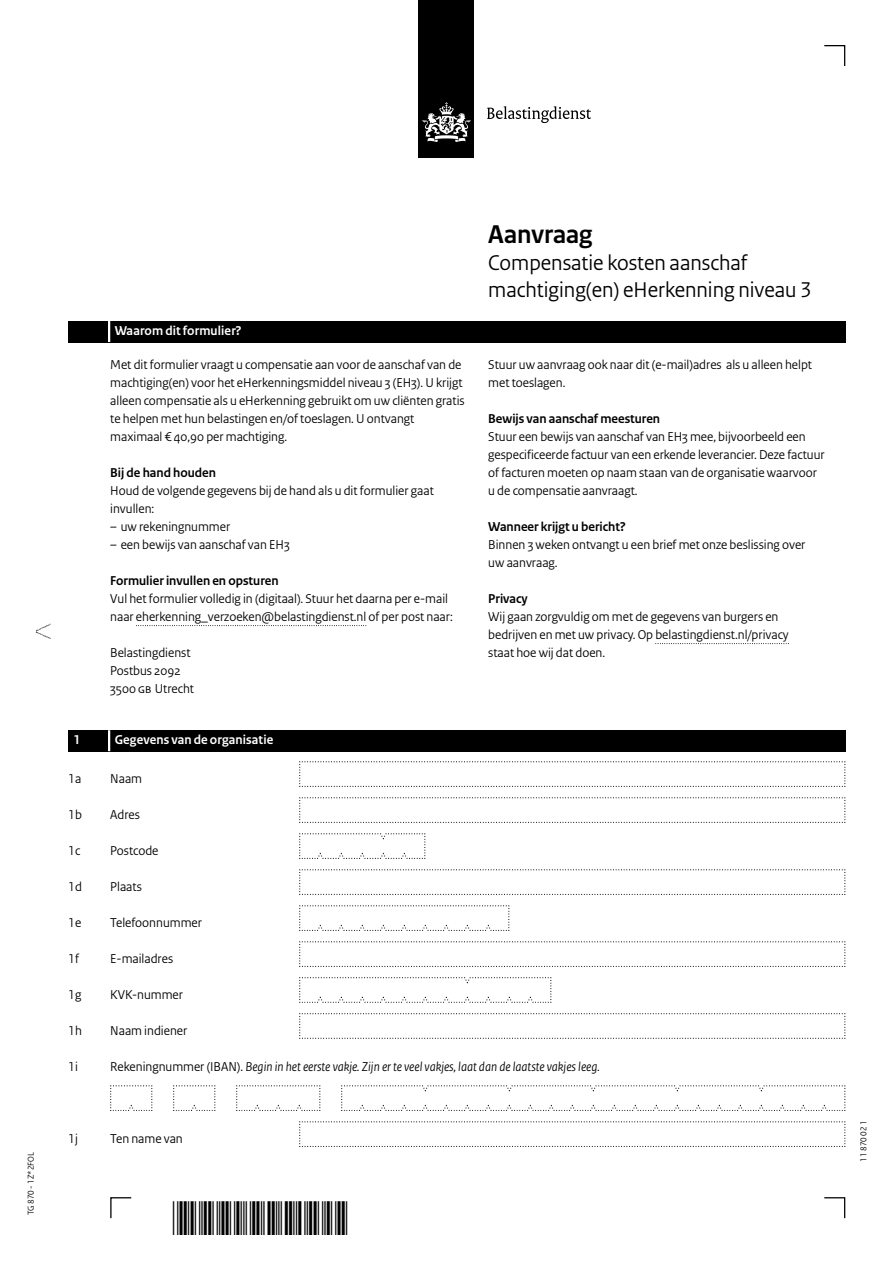
<style>
.page{position:relative;width:893px;height:1263px;background:#fff}
.page>*{position:absolute;margin:0;border:0;box-sizing:border-box;transform-origin:0 0}
.Documenttitel{font:700 27px "Rijksoverheid Sans Heading";color:#000}
.Documenttitel-2{font:22.5px/27px "Rijksoverheid Sans Heading";color:#000}
.Gebruiksaanwijzing{font:13.5px/18px "Rijksoverheid Sans Heading";color:#000}
.Gebruiksaanwijzing_w{font:13.5px/18px "Rijksoverheid Sans Heading";color:#000}
.Vraag_Nummer{font:13.5px "Rijksoverheid Sans Heading";color:#000}
.Tussenkop{font:700 13.5px "Rijksoverheid Sans Heading";color:#000}
.Vraag_Nummer-2{font:italic 13.5px "Rijksoverheid Sans Heading";color:#000}
.KOP_D_Nummer{font:700 13.5px "Rijksoverheid Sans Heading";letter-spacing:.01em;color:#fff}
.KOP_B_Nummer{font:700 13.5px "Rijksoverheid Sans Heading";letter-spacing:.01em;color:#fff}
.t1{font:9px "Rijksoverheid Sans Heading";color:#000}
.s1{font-style:normal}
</style>
<div class="page">
<div style="left:419px;top:0;width:55px;height:158px;background:#000"></div>
<svg style="left:423px;top:102px;width:47px;height:40px"></svg>
<svg style="left:487px;top:106px;width:104px;height:17px"></svg>
<svg style="left:824px;top:1197px;width:22px;height:22px"></svg>
<svg style="left:110px;top:1197px;width:22px;height:22px"></svg>
<svg style="left:824px;top:45px;width:22px;height:21px"></svg>
<svg style="left:299px;top:977px;width:253px;height:26px"></svg>
<svg style="left:299px;top:761px;width:547px;height:26px"></svg>
<svg style="left:299px;top:869px;width:547px;height:26px"></svg>
<svg style="left:299px;top:1013px;width:547px;height:26px"></svg>
<svg style="left:299px;top:797px;width:547px;height:26px"></svg>
<svg style="left:299px;top:941px;width:547px;height:26px"></svg>
<svg style="left:299px;top:833px;width:127px;height:26px"></svg>
<svg style="left:299px;top:905px;width:211px;height:26px"></svg>
<svg style="left:299px;top:1121px;width:547px;height:26px"></svg>
<svg style="left:341px;top:1085px;width:505px;height:26px"></svg>
<svg style="left:236px;top:1085px;width:85px;height:26px"></svg>
<svg style="left:173px;top:1085px;width:43px;height:26px"></svg>
<svg style="left:110px;top:1085px;width:43px;height:26px"></svg>
<svg style="left:36px;top:624px;width:15px;height:15px"></svg>
<div style="left:68px;top:321px;width:777px;height:21px;background:#000"></div>
<hr style="left:108px;top:321px;width:2px;height:21px;background:#fff">
<svg style="left:136px;top:625px;width:230px;height:1px"></svg>
<svg style="left:655px;top:643px;width:134px;height:1px"></svg>
<div style="left:68px;top:730px;width:777px;height:21px;background:#000"></div>
<hr style="left:108px;top:730px;width:2px;height:21px;background:#fff">
<p class="t1" style="left:26px;top:1215px;width:65px;rotate:-90deg">TG 870 - 1Z*2FOL</p>
<h2 class="KOP_B_Nummer" style="left:115px;top:323px;width:128px">Waarom dit formulier?</h2>
<p class="Gebruiksaanwijzing" style="left:110px;top:356px;width:356px">Met dit formulier vraagt u compensatie aan voor de aanschaf van de machtiging(en) voor het eHerkenningsmiddel niveau 3 (EH3). U krijgt alleen compensatie als u eHerkenning gebruikt om uw cliënten gratis te helpen met hun belastingen en/of toeslagen. U ontvangt maximaal € 40,90 per machtiging.</p>
<h3 class="Tussenkop" style="left:110px;top:465px;width:107px">Bij de hand houden</h3>
<p class="Gebruiksaanwijzing" style="left:110px;top:482px;width:325px">Houd de volgende gegevens bij de hand als u dit formulier gaat invullen:</p>
<p class="Gebruiksaanwijzing" style="left:110px;top:518px;width:121px">– uw rekeningnummer</p>
<p class="Gebruiksaanwijzing" style="left:110px;top:536px;width:181px">– een bewijs van aanschaf van EH3</p>
<h3 class="Tussenkop" style="left:110px;top:573px;width:170px">Formulier invullen en opsturen</h3>
<p class="Gebruiksaanwijzing" style="left:110px;top:590px;width:344px">Vul het formulier volledig in (digitaal). Stuur het daarna per e-mail naar eherkenning_verzoeken@belastingdienst.nl of per post naar:</p>
<p class="Gebruiksaanwijzing_w" style="left:110px;top:644px;width:85px">Belastingdienst<br>Postbus 2092<br>3500 GB Utrecht</p>
<h1 class="Documenttitel" style="left:488px;top:219px;width:106px">Aanvraag</h1>
<h1 class="Documenttitel-2" style="left:488px;top:249px;width:325px">Compensatie kosten aanschaf machtiging(en) eHerkenning niveau 3</h1>
<p class="Gebruiksaanwijzing_w" style="left:488px;top:356px;width:325px">Stuur uw aanvraag ook naar dit (e-mail)adres als u alleen helpt met toeslagen.</p>
<h3 class="Tussenkop" style="left:488px;top:411px;width:173px">Bewijs van aanschaf meesturen</h3>
<p class="Gebruiksaanwijzing" style="left:488px;top:428px;width:338px">Stuur een bewijs van aanschaf van EH3 mee, bijvoorbeeld een gespecificeerde factuur van een erkende leverancier. Deze factuur of facturen moeten op naam staan van de organisatie waarvoor u de compensatie aanvraagt.</p>
<h3 class="Tussenkop" style="left:488px;top:519px;width:139px">Wanneer krijgt u bericht?</h3>
<p class="Gebruiksaanwijzing" style="left:488px;top:536px;width:319px">Binnen 3 weken ontvangt u een brief met onze beslissing over uw aanvraag.</p>
<h3 class="Tussenkop" style="left:488px;top:591px;width:41px">Privacy</h3>
<p class="Gebruiksaanwijzing" style="left:488px;top:608px;width:302px">Wij gaan zorgvuldig om met de gegevens van burgers en bedrijven en met uw privacy. Op belastingdienst.nl/privacy staat hoe wij dat doen.</p>
<h2 class="KOP_D_Nummer" style="left:74px;top:732px;width:8px">1</h2>
<h2 class="KOP_D_Nummer" style="left:115px;top:732px;width:160px">Gegevens van de organisatie</h2>
<p class="Vraag_Nummer" style="left:68px;top:771px;width:15px">1a</p>
<p class="Vraag_Nummer" style="left:110px;top:771px;width:33px">Naam</p>
<p class="Vraag_Nummer" style="left:68px;top:807px;width:15px">1b</p>
<p class="Vraag_Nummer" style="left:110px;top:807px;width:31px">Adres</p>
<p class="Vraag_Nummer" style="left:68px;top:843px;width:14px">1c</p>
<p class="Vraag_Nummer" style="left:110px;top:843px;width:50px">Postcode</p>
<p class="Vraag_Nummer" style="left:68px;top:879px;width:15px">1d</p>
<p class="Vraag_Nummer" style="left:110px;top:879px;width:33px">Plaats</p>
<p class="Vraag_Nummer" style="left:68px;top:915px;width:15px">1e</p>
<p class="Vraag_Nummer" style="left:110px;top:915px;width:93px">Telefoonnummer</p>
<p class="Vraag_Nummer" style="left:68px;top:951px;width:12px">1f</p>
<p class="Vraag_Nummer" style="left:110px;top:951px;width:64px">E-mailadres</p>
<p class="Vraag_Nummer" style="left:68px;top:987px;width:15px">1g</p>
<p class="Vraag_Nummer" style="left:110px;top:987px;width:74px">KVK-nummer</p>
<p class="Vraag_Nummer" style="left:68px;top:1023px;width:15px">1h</p>
<p class="Vraag_Nummer" style="left:110px;top:1023px;width:79px">Naam indiener</p>
<p class="Vraag_Nummer" style="left:68px;top:1059px;width:11px">1i</p>
<p class="Vraag_Nummer-2" style="left:110px;top:1059px;width:491px"><span class="s1">Rekeningnummer (IBAN).</span> Begin in het eerste vakje. Zijn er te veel vakjes, laat dan de laatste vakjes leeg.</p>
<p class="Vraag_Nummer" style="left:68px;top:1131px;width:11px">1j</p>
<p class="Vraag_Nummer" style="left:110px;top:1131px;width:74px">Ten name van</p>
<p class="t1" style="left:858px;top:1161px;width:43px;rotate:-90deg">11 870 02 1</p>
</div>
